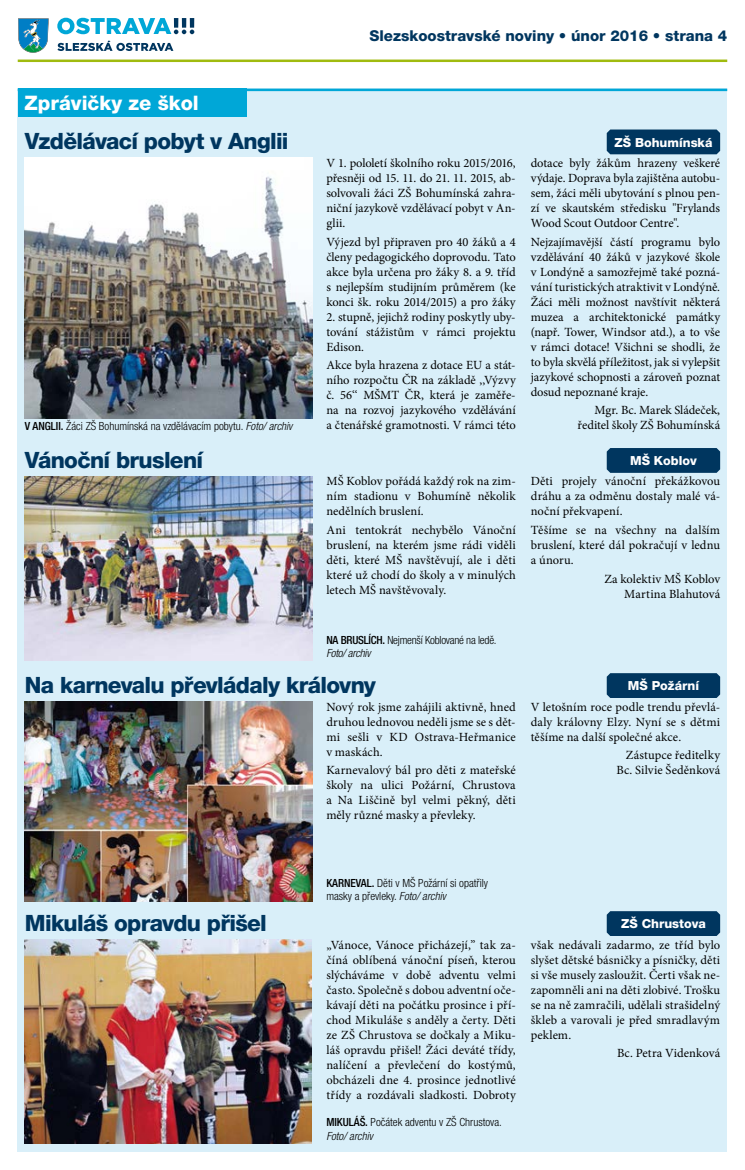
<style>
.page{position:relative;width:745px;height:1170px;background:#fff}
.page>*{position:absolute;margin:0;border:0;box-sizing:border-box;transform-origin:0 0}
.t1{font:800 22.5px "Helvetica Neue LT Pro";letter-spacing:-.03em;color:#00365f}
.t2{font:800 20px "Helvetica Neue LT Pro";color:#fff}
.t3{font:800 15px "Helvetica Neue LT Pro";color:#00365f}
.t4{font:12.5px/15px "Minion Pro";color:#000;text-align:justify}
.t5{font:800 12.5px "Helvetica Neue LT Pro";color:#fff}
.t6{font:300 condensed 11.25px/13.5px "Helvetica Neue LT Pro";color:#000}
.t7{font:300 condensed 11.25px/13.5px "Helvetica Neue LT Pro";letter-spacing:-.02em;color:#000}
.s1{font-weight:500}
.s2{font-style:italic}
</style>
<div class="page">
<div style="left:18px;top:89px;width:708px;height:1063px;background:#d9eff9"></div>
<svg style="left:18px;top:18px;width:31px;height:35px"></svg>
<svg style="left:57px;top:18px;width:137px;height:16px"></svg>
<svg style="left:57px;top:40px;width:116px;height:11px"></svg>
<hr style="left:18px;top:60px;width:708px;height:2px;background:#a0bb0f">
<hr style="left:18px;top:89px;width:708px;height:2px;background:#00a7d7">
<div style="left:18px;top:89px;width:228px;height:28px;background:#00a7d7"></div>
<div style="left:606px;top:129px;width:113px;height:25px;background:#00365f"></div>
<div style="left:606px;top:673px;width:113px;height:25px;background:#00365f"></div>
<div style="left:606px;top:448px;width:113px;height:25px;background:#00365f"></div>
<div style="left:606px;top:911px;width:113px;height:24px;background:#00365f"></div>
<img style="left:25px;top:701px;width:287px;height:200px">
<img style="left:25px;top:158px;width:287px;height:261px">
<img style="left:25px;top:939px;width:286px;height:203px">
<img style="left:25px;top:476px;width:287px;height:184px">
<h2 class="t2" style="left:25px;top:91px;width:176px">Zprávičky ze škol</h2>
<h1 class="t1" style="left:25px;top:128px;width:265px">Vzdělávací pobyt v Anglii</h1>
<p class="t6" style="left:25px;top:419px;width:269px"><span class="s1">V ANGLII.</span> Žáci ZŠ Bohumínská na vzdělávacím pobytu. <span class="s2">Foto/ archiv</span></p>
<h1 class="t1" style="left:25px;top:446px;width:180px">Vánoční bruslení</h1>
<p class="t3" style="left:369px;top:27px;width:359px">Slezskoostravské noviny • únor 2016 • strana 4</p>
<p class="t4" style="left:326px;top:155px;width:191px">V 1. pololetí školního roku 2015/2016, přesněji od 15. 11. do 21. 11. 2015, ab&shy;solvovali žáci ZŠ Bohumínská zahra&shy;niční jazykově vzdělávací pobyt v An&shy;glii.</p>
<p class="t4" style="left:326px;top:234px;width:191px">Výjezd byl připraven pro 40 žáků a 4 členy pedagogického doprovodu. Tato akce byla určena pro žáky 8. a 9. tříd s nejlepším studijním průměrem (ke konci šk. roku 2014/2015) a pro žáky</p>
<p class="t4" style="left:326px;top:309px;width:191px">2. stupně, jejichž rodiny poskytly uby&shy;tování stážistům v rámci projektu Edison.</p>
<p class="t4" style="left:326px;top:358px;width:191px">Akce byla hrazena z dotace EU a stát&shy;ního rozpočtu ČR na základě ,,Výzvy č. 56‘‘ MŠMT ČR, která je zaměře&shy;na na rozvoj jazykového vzdělávání a čtenářské gramotnosti. V rámci této</p>
<p class="t4" style="left:326px;top:474px;width:191px">MŠ Koblov pořádá každý rok na zim&shy;ním stadionu v Bohumíně několik nedělních bruslení.</p>
<p class="t4" style="left:326px;top:522px;width:191px">Ani tentokrát nechybělo Vánoční bruslení, na kterém jsme rádi viděli děti, které MŠ navštěvují, ale i děti které už chodí do školy a v minulých letech MŠ navštěvovaly.</p>
<p class="t7" style="left:326px;top:633px;width:172px"><span class="s1">NA BRUSLÍCH.</span> Nejmenší Koblované na ledě.<br><span class="s2">Foto/ archiv</span></p>
<p class="t5" style="left:614px;top:135px;width:99px">ZŠ Bohumínská</p>
<p class="t4" style="left:530px;top:155px;width:191px">dotace byly žákům hrazeny veškeré výdaje. Doprava byla zajištěna autobu&shy;sem, žáci měli ubytování s plnou pen&shy;zí ve skautském středisku "Frylands Wood Scout Outdoor Centre".</p>
<p class="t4" style="left:530px;top:234px;width:191px">Nejzajímavější částí programu bylo vzdělávání 40 žáků v jazykové škole v Londýně a samozřejmě také pozná&shy;vání turistických atraktivit v Londýně.<br>Žáci měli možnost navštívit některá muzea a architektonické památky (např. Tower, Windsor atd.), a to vše v rámci dotace! Všichni se shodli, že to byla skvělá příležitost, jak si vylepšit jazykové schopnosti a zároveň poznat dosud nepoznané kraje.</p>
<p class="t4" style="left:577px;top:403px;width:144px;text-align:right">Mgr. Bc. Marek Sládeček, ředitel školy ZŠ Bohumínská</p>
<p class="t5" style="left:629px;top:453px;width:68px">MŠ Koblov</p>
<p class="t4" style="left:530px;top:474px;width:191px">Děti projely vánoční překážkovou dráhu a za odměnu dostaly malé vá&shy;noční překvapení.</p>
<p class="t4" style="left:530px;top:522px;width:191px">Těšíme se na všechny na dalším bruslení, které dál pokračují v lednu a únoru.</p>
<p class="t4" style="left:604px;top:571px;width:117px;text-align:right">Za kolektiv MŠ Koblov<br>Martina Blahutová</p>
<h1 class="t1" style="left:25px;top:671px;width:352px">Na karnevalu převládaly královny</h1>
<p class="t4" style="left:326px;top:699px;width:191px">Nový rok jsme zahájili aktivně, hned druhou lednovou neděli jsme se s dět&shy;mi sešli v KD Ostrava-Heřmanice v maskách.</p>
<p class="t4" style="left:326px;top:762px;width:191px">Karnevalový bál pro děti z mateřské školy na ulici Požární, Chrustova a Na Liščině byl velmi pěkný, děti měly různé masky a převleky.</p>
<p class="t5" style="left:627px;top:678px;width:73px">MŠ Požární</p>
<p class="t4" style="left:530px;top:699px;width:191px">V letošním roce podle trendu převlá&shy;daly královny Elzy. Nyní se s dětmi těšíme na další společné akce.</p>
<p class="t4" style="left:616px;top:747px;width:105px;text-align:right">Zástupce ředitelky<br>Bc. Silvie Šeděnková</p>
<h1 class="t1" style="left:25px;top:909px;width:243px">Mikuláš opravdu přišel</h1>
<p class="t6" style="left:326px;top:875px;width:163px"><span class="s1">KARNEVAL.</span> Děti v MŠ Požární si opatřily masky a převleky. <span class="s2">Foto/ archiv</span></p>
<p class="t5" style="left:620px;top:916px;width:86px">ZŠ Chrustova</p>
<p class="t4" style="left:326px;top:937px;width:191px">„Vánoce, Vánoce přicházejí,” tak za&shy;číná oblíbená vánoční píseň, kterou slýcháváme v době adventu velmi často. Společně s dobou adventní oče&shy;kávají děti na počátku prosince i pří&shy;chod Mikuláše s anděly a čerty. Děti ze ZŠ Chrustova se dočkaly a Miku&shy;láš opravdu přišel! Žáci deváté třídy, nalíčení a převlečení do kostýmů, obcházeli dne 4. prosince jednotlivé třídy a rozdávali sladkosti. Dobroty</p>
<p class="t4" style="left:530px;top:937px;width:191px">však nedávali zadarmo, ze tříd bylo slyšet dětské básničky a písničky, děti si vše musely zasloužit. Čerti však ne&shy;zapomněli ani na děti zlobivé. Trošku se na ně zamračili, udělali strašidelný škleb a varovali je před smradlavým peklem.</p>
<p class="t4" style="left:616px;top:1045px;width:104px">Bc. Petra Videnková</p>
<p class="t6" style="left:326px;top:1115px;width:177px"><span class="s1">MIKULÁŠ.</span> Počátek adventu v ZŠ Chrustova.<br><span class="s2">Foto/ archiv</span></p>
</div>
